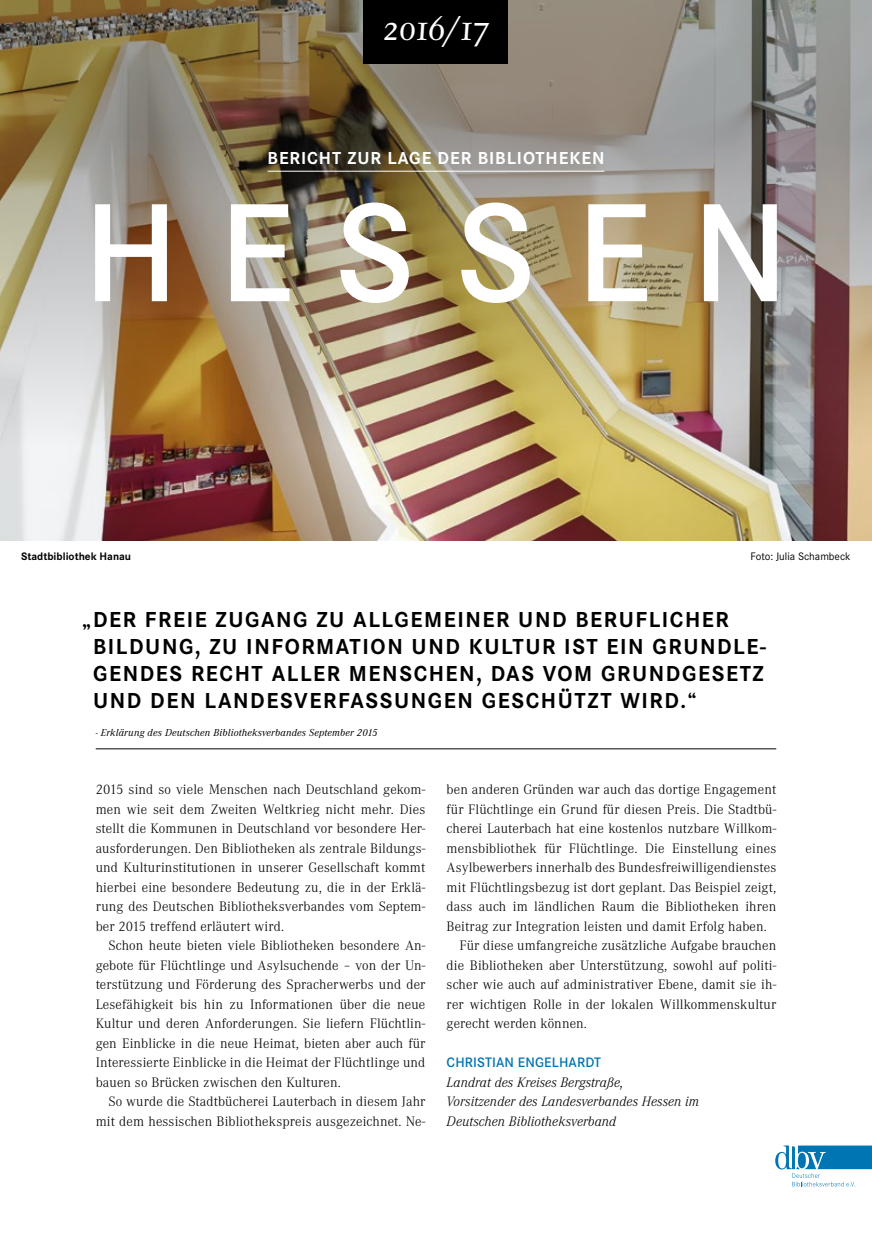
<style>
.page{position:relative;width:872px;height:1242px;background:#fff}
.page>*{position:absolute;margin:0;border:0;box-sizing:border-box;transform-origin:0 0}
.t1{font:600 145.35px "Corporate S";letter-spacing:.275em;color:#fff}
.t2{font:36px "Corporate ASC";color:#fff}
.t3{font:700 22.5px/27px "Corporate S";letter-spacing:.07em;color:#000}
.t4{font:700 18px "Corporate S";letter-spacing:.05em;color:#fff}
.t5{font:300 14.25px/19.5px "Corporate A";letter-spacing:.01em;color:#000;text-align:justify}
.t6{font:italic 300 14.25px/19.5px "Corporate A";letter-spacing:.01em;color:#000}
.t7{font:600 14.25px "Corporate S";letter-spacing:.01em;color:#0075b3}
.t8{font:700 11.25px "Corporate S";color:#000}
.t9{font:11.25px "Corporate S";color:#000}
.t10{font:italic 10.5px "Corporate A";letter-spacing:.02em;color:#000}
</style>
<div class="page">
<img style="left:0;top:489px;width:872px;height:52px">
<svg style="left:775px;top:1145px;width:97px;height:41px"></svg>
<hr style="left:96px;top:748px;width:680px;height:1px;background:#000">
<img style="left:0;top:0;width:872px;height:489px">
<hr style="left:267px;top:171px;width:337px;height:1px;background:#fff">
<div style="left:364px;top:0;width:144px;height:64px;background:#000"></div>
<h2 class="t2" style="left:382px;top:8px;width:111px">2016/17</h2>
<p class="t4" style="left:267px;top:147px;width:338px">BERICHT ZUR LAGE DER BIBLIOTHEKEN</p>
<h1 class="t1" style="left:83px;top:171px;width:707px">HESSEN</h1>
<p class="t8" style="left:21px;top:550px;width:111px">Stadtbibliothek Hanau</p>
<p class="t9" style="left:750px;top:550px;width:102px">Foto: Julia Schambeck</p>
<h3 class="t3" style="left:93px;top:607px;width:674px;text-indent:-11px">„DER FREIE ZUGANG ZU ALLGEMEINER UND BERUFLICHER BILDUNG, ZU INFORMATION UND KULTUR IST EIN GRUNDLE-GENDES RECHT ALLER MENSCHEN, DAS VOM GRUNDGESETZ UND DEN LANDESVERFASSUNGEN GESCHÜTZT WIRD.“</h3>
<p class="t10" style="left:96px;top:726px;width:283px">- Erklärung des Deutschen Bibliotheksverbandes September 2015</p>
<p class="t5" style="left:96px;top:780px;width:331px">2015 sind so viele Menschen nach Deutschland gekom&shy;men wie seit dem Zweiten Weltkrieg nicht mehr. Dies stellt die Kommunen in Deutschland vor besondere Her&shy;ausforderungen. Den Bibliotheken als zentrale Bildungs&shy;und Kulturinstitutionen in unserer Gesellschaft kommt hierbei eine besondere Bedeutung zu, die in der Erklä&shy;rung des Deutschen Bibliotheksverbandes vom Septem&shy;ber 2015 treffend erläutert wird.</p>
<p class="t5" style="left:96px;top:936px;width:331px;text-indent:13px">Schon heute bieten viele Bibliotheken besondere An&shy;gebote für Flüchtlinge und Asylsuchende – von der Un&shy;terstützung und Förderung des Spracherwerbs und der Lesefähigkeit bis hin zu Informationen über die neue Kultur und deren Anforderungen. Sie liefern Flüchtlin&shy;gen Einblicke in die neue Heimat, bieten aber auch für Interessierte Einblicke in die Heimat der Flüchtlinge und bauen so Brücken zwischen den Kulturen.</p>
<p class="t5" style="left:96px;top:1092px;width:331px;text-align:right">So wurde die Stadtbücherei Lauterbach in diesem Jahr mit dem hessischen Bibliothekspreis ausgezeichnet. Ne-</p>
<p class="t5" style="left:446px;top:780px;width:331px">ben anderen Gründen war auch das dortige Engagement</p>
<p class="t5" style="left:446px;top:799px;width:331px">für Flüchtlinge ein Grund für diesen Preis. Die Stadtbü-</p>
<p class="t5" style="left:446px;top:819px;width:331px">cherei Lauterbach hat eine kostenlos nutzbare Willkom-</p>
<p class="t5" style="left:446px;top:838px;width:331px">mensbibliothek für Flüchtlinge. Die Einstellung eines</p>
<p class="t5" style="left:446px;top:858px;width:331px">Asylbewerbers innerhalb des Bundesfreiwilligendienstes</p>
<p class="t5" style="left:446px;top:877px;width:331px">mit Flüchtlingsbezug ist dort geplant. Das Beispiel zeigt,</p>
<p class="t5" style="left:446px;top:897px;width:331px">dass auch im ländlichen Raum die Bibliotheken ihren</p>
<p class="t5" style="left:446px;top:916px;width:322px">Beitrag zur Integration leisten und damit Erfolg haben.</p>
<p class="t5" style="left:459px;top:936px;width:318px">Für diese umfangreiche zusätzliche Aufgabe brauchen</p>
<p class="t5" style="left:446px;top:955px;width:331px">die Bibliotheken aber Unterstützung, sowohl auf politi-</p>
<p class="t5" style="left:446px;top:975px;width:331px">scher wie auch auf administrativer Ebene, damit sie ih-</p>
<p class="t5" style="left:446px;top:994px;width:331px">rer wichtigen Rolle in der lokalen Willkommenskultur</p>
<p class="t5" style="left:446px;top:1014px;width:142px">gerecht werden können.</p>
<p class="t7" style="left:446px;top:1054px;width:156px">CHRISTIAN ENGELHARDT</p>
<p class="t6" style="left:446px;top:1072px;width:254px">Landrat des Kreises Bergstraße,<br>Vorsitzender des Landesverbandes Hessen im<br>Deutschen Bibliotheksverband</p>
</div>
